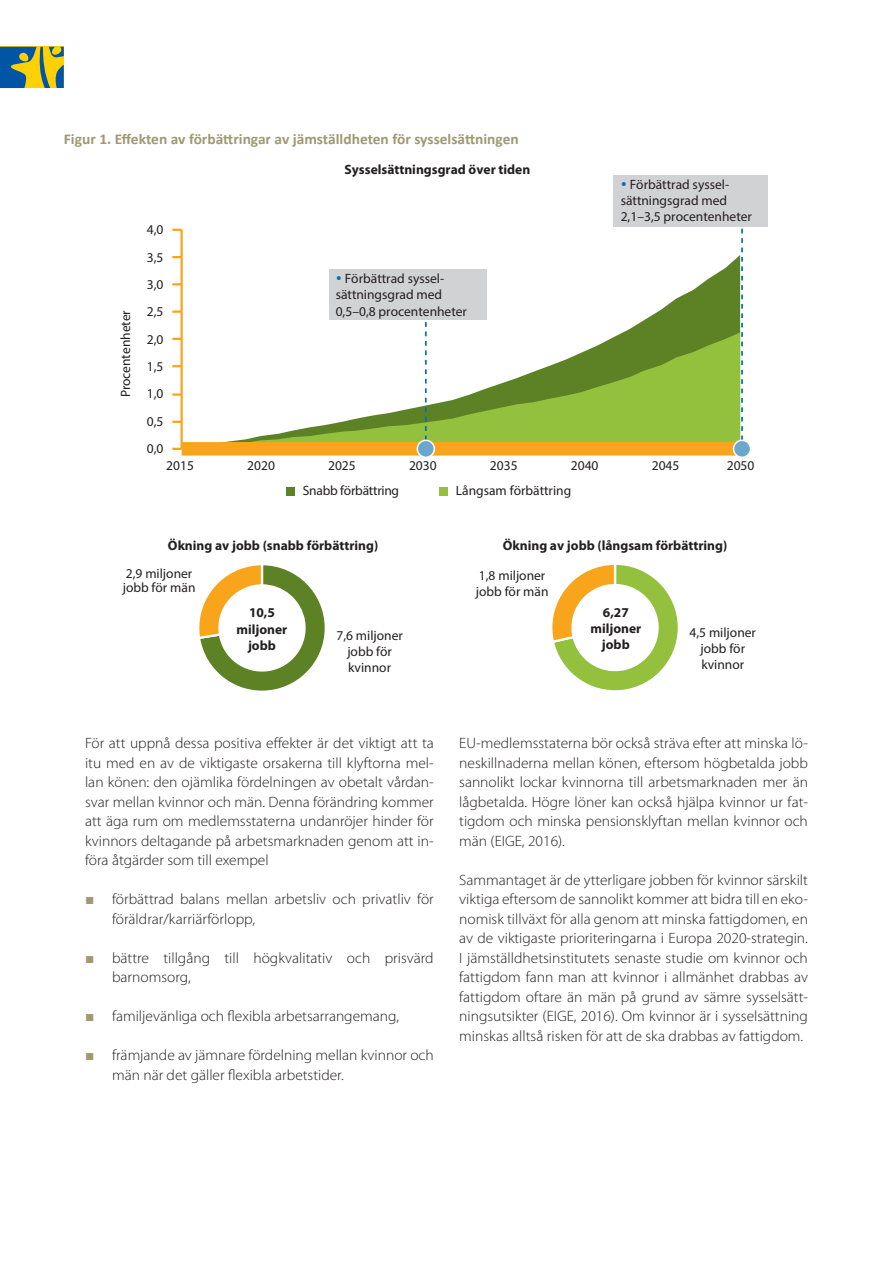
<style>
.page{position:relative;width:893px;height:1263px;background:#fff}
.page>*{position:absolute;margin:0;border:0;box-sizing:border-box;transform-origin:0 0}
.Body_Text{font:300 15px/19.5px "Myriad Pro";color:#231f20;text-align:justify}
.Table_title{font:700 15px "Calibri";color:#a19872}
.t1{font:13.5px/16.2px "Myriad Pro";color:#231f20}
.t2{font:700 13.5px/16.2px "Myriad Pro";color:#231f20}
.t3{font:13.5px "Myriad Pro";letter-spacing:-.02em;color:#231f20}
.s1{color:#0073ab}
.s2{font-weight:400}
.s3{font-family:"Arial";font-weight:400;color:#a19872}
</style>
<div class="page">
<svg style="left:0;top:47px;width:64px;height:41px;background:#768e5a"></svg>
<svg style="left:329px;top:255px;width:411px;height:77px"></svg>
<svg style="left:226px;top:332px;width:514px;height:110px"></svg>
<hr style="left:180px;top:230px;width:3px;height:219px;background:#f9a51b">
<svg style="left:172px;top:448px;width:10px;height:2px"></svg>
<svg style="left:172px;top:421px;width:8px;height:2px"></svg>
<svg style="left:172px;top:393px;width:9px;height:3px"></svg>
<svg style="left:172px;top:365px;width:8px;height:2px"></svg>
<svg style="left:172px;top:338px;width:8px;height:2px"></svg>
<svg style="left:172px;top:310px;width:9px;height:3px"></svg>
<svg style="left:172px;top:283px;width:9px;height:2px"></svg>
<svg style="left:172px;top:256px;width:8px;height:2px"></svg>
<svg style="left:172px;top:229px;width:10px;height:2px"></svg>
<div style="left:182px;top:442px;width:559px;height:14px;background:#f9a51b"></div>
<div style="left:286px;top:487px;width:8px;height:9px;background:#5d8125"></div>
<div style="left:439px;top:487px;width:8px;height:9px;background:#93c03d"></div>
<svg style="left:741px;top:228px;width:2px;height:212px"></svg>
<svg style="left:425px;top:321px;width:2px;height:119px"></svg>
<div style="left:417px;top:440px;width:17px;height:17px;background:#6aa7ce;border-radius:50%"></div>
<div style="left:417px;top:440px;width:18px;height:18px;border:2px solid #fff;border-radius:50%"></div>
<div style="left:733px;top:440px;width:17px;height:17px;background:#6aa7ce;border-radius:50%"></div>
<div style="left:733px;top:440px;width:18px;height:18px;border:2px solid #fff;border-radius:50%"></div>
<div style="left:329px;top:270px;width:157px;height:50px;background:#d1d2d4"></div>
<div style="left:613px;top:175px;width:155px;height:51px;background:#d1d2d4"></div>
<svg style="left:199px;top:565px;width:126px;height:126px"></svg>
<svg style="left:552px;top:564px;width:126px;height:127px"></svg>
<p class="Table_title" style="left:64px;top:129px;width:456px">Figur 1. Effekten av förbättringar av jämställdheten för sysselsättningen</p>
<p class="t1" style="left:117px;top:397px;width:89px;rotate:-90deg">Procentenheter</p>
<p class="t1" style="left:147px;top:221px;width:18px">4,0</p>
<p class="t1" style="left:147px;top:249px;width:18px">3,5</p>
<p class="t1" style="left:147px;top:276px;width:18px">3,0</p>
<p class="t1" style="left:147px;top:303px;width:18px">2,5</p>
<p class="t1" style="left:147px;top:331px;width:18px">2,0</p>
<p class="t1" style="left:147px;top:358px;width:18px">1,5</p>
<p class="t1" style="left:147px;top:386px;width:18px">1,0</p>
<p class="t1" style="left:147px;top:413px;width:18px">0,5</p>
<p class="t1" style="left:147px;top:440px;width:18px">0,0</p>
<p class="t2" style="left:345px;top:162px;width:187px">Sysselsättningsgrad över tiden</p>
<p class="t1" style="left:336px;top:270px;width:133px"><span class="s1">•</span> Förbättrad syssel&shy;sättningsgrad med<br>0,5–0,8 procentenheter</p>
<p class="t1" style="left:621px;top:176px;width:133px"><span class="s1">•</span> Förbättrad syssel&shy;sättningsgrad med<br>2,1–3,5 procentenheter</p>
<p class="t1" style="left:166px;top:457px;width:29px">2015</p>
<p class="t1" style="left:247px;top:457px;width:29px">2020</p>
<p class="t1" style="left:328px;top:457px;width:29px">2025</p>
<p class="t1" style="left:409px;top:457px;width:29px">2030</p>
<p class="t1" style="left:490px;top:457px;width:29px">2035</p>
<p class="t1" style="left:571px;top:457px;width:29px">2040</p>
<p class="t1" style="left:652px;top:457px;width:29px">2045</p>
<p class="t1" style="left:727px;top:457px;width:29px">2050</p>
<p class="t3" style="left:303px;top:482px;width:98px">Snabb förbättring</p>
<p class="t1" style="left:456px;top:482px;width:117px">Långsam förbättring</p>
<p class="t2" style="left:126px;top:531px;width:254px;line-height:28.8px;text-indent:42px">Ökning av jobb (snabb förbättring)<br><span class="s2">2,9 miljoner</span></p>
<p class="t1" style="left:123px;top:579px;width:74px">jobb för män</p>
<p class="t1" style="left:336px;top:627px;width:68px;text-align:center">7,6 miljoner jobb för kvinnor</p>
<p class="t2" style="left:237px;top:605px;width:52px;text-align:center">10,5 miljoner jobb</p>
<p class="t2" style="left:479px;top:531px;width:250px;line-height:29.5px;text-indent:24px">Ökning av jobb (långsam förbättring)<br><span class="s2">1,8 miljoner</span></p>
<p class="t1" style="left:476px;top:583px;width:74px">jobb för män</p>
<p class="t1" style="left:689px;top:624px;width:68px;text-align:center">4,5 miljoner jobb för kvinnor</p>
<p class="t2" style="left:590px;top:604px;width:52px;text-align:center">6,27 miljoner jobb</p>
<p class="Body_Text" style="left:85px;top:734px;width:350px">För att uppnå dessa positiva effekter är det viktigt att ta itu med en av de viktigaste orsakerna till klyftorna mel&shy;lan könen: den ojämlika fördelningen av obetalt vårdan&shy;svar mellan kvinnor och män. Denna förändring kommer att äga rum om medlemsstaterna undanröjer hinder för kvinnors deltagande på arbetsmarknaden genom att in&shy;föra åtgärder som till exempel</p>
<p class="Body_Text" style="left:112px;top:890px;width:323px;text-indent:-27px"><span class="s3">■</span> förbättrad balans mellan arbetsliv och privatliv för föräldrar/karriärförlopp,</p>
<p class="Body_Text" style="left:112px;top:948px;width:323px;text-indent:-27px"><span class="s3">■</span> bättre tillgång till högkvalitativ och prisvärd barnomsorg,</p>
<p class="Body_Text" style="left:85px;top:1007px;width:315px"><span class="s3">■</span> familjevänliga och flexibla arbetsarrangemang,</p>
<p class="Body_Text" style="left:112px;top:1046px;width:323px;text-indent:-27px"><span class="s3">■</span> främjande av jämnare fördelning mellan kvinnor och män när det gäller flexibla arbetstider.</p>
<p class="Body_Text" style="left:459px;top:734px;width:350px">EU-medlemsstaterna bör också sträva efter att minska lö&shy;neskillnaderna mellan könen, eftersom högbetalda jobb sannolikt lockar kvinnorna till arbetsmarknaden mer än lågbetalda. Högre löner kan också hjälpa kvinnor ur fat&shy;tigdom och minska pensionsklyftan mellan kvinnor och män (EIGE, 2016).</p>
<p class="Body_Text" style="left:459px;top:870px;width:350px">Sammantaget är de ytterligare jobben för kvinnor särskilt viktiga eftersom de sannolikt kommer att bidra till en eko&shy;nomisk tillväxt för alla genom att minska fattigdomen, en av de viktigaste prioriteringarna i Europa 2020-strategin.<br>I jämställdhetsinstitutets senaste studie om kvinnor och fattigdom fann man att kvinnor i allmänhet drabbas av fattigdom oftare än män på grund av sämre sysselsätt&shy;ningsutsikter (EIGE, 2016). Om kvinnor är i sysselsättning minskas alltså risken för att de ska drabbas av fattigdom.</p>
</div>
